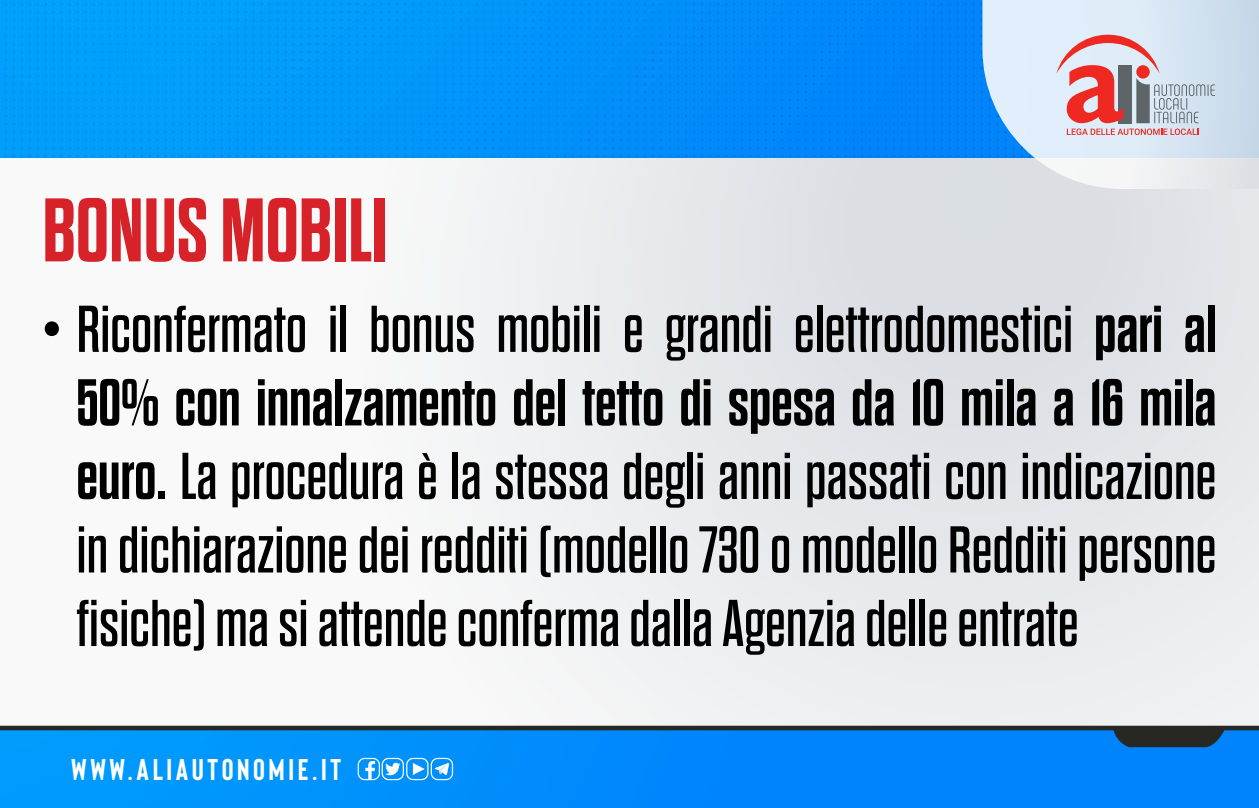
<style>
.page{position:relative;width:1259px;height:808px;background:#fff}
.page>*{position:absolute;margin:0;border:0;box-sizing:border-box;transform-origin:0 0}
.t1{font:700 90px "Dharma Gothic E";color:#d72229}
.t2{font:66px/73.5px "Dharma Gothic E";color:#000;text-align:justify}
.t3{font:700 30px "Bison";letter-spacing:.12em;color:#fff}
.s1{font-weight:700}
</style>
<div class="page">
<div style="left:0;top:0;width:1259px;height:753px;background:linear-gradient(to right,#fdfcfc,#dee2e6)"></div>
<svg style="left:0;top:0;width:982px;height:157px;background:#0092f9"></svg>
<svg style="left:92px;top:3px;width:195px;height:3px"></svg>
<svg style="left:468px;top:3px;width:194px;height:3px"></svg>
<svg style="left:844px;top:3px;width:138px;height:19px;background:#0083f8"></svg>
<svg style="left:982px;top:0;width:277px;height:189px;background:#d1e2f2"></svg>
<svg style="left:1056px;top:35px;width:159px;height:88px;background:#cdafb6"></svg>
<svg style="left:1067px;top:129px;width:131px;height:6px"></svg>
<div style="left:0;top:730px;width:1259px;height:78px;background:linear-gradient(to right,#019afc,#007efc)"></div>
<svg style="left:0;top:726px;width:1259px;height:21px;background:#0a71c2"></svg>
<div style="left:358px;top:758px;width:22px;height:22px;border:1px solid #fff;border-radius:6px"></div>
<svg style="left:365px;top:761px;width:10px;height:18px"></svg>
<div style="left:382px;top:758px;width:22px;height:22px;border:1px solid #fff;border-radius:6px"></div>
<svg style="left:385px;top:763px;width:15px;height:12px"></svg>
<div style="left:406px;top:758px;width:22px;height:22px;border:1px solid #fff;border-radius:6px"></div>
<svg style="left:413px;top:763px;width:11px;height:12px"></svg>
<div style="left:431px;top:758px;width:22px;height:22px;border:1px solid #fff;border-radius:6px"></div>
<svg style="left:434px;top:763px;width:15px;height:12px"></svg>
<h1 class="t1" style="left:43px;top:185px;width:67px">Bonus</h1>
<h1 class="t1" style="left:220px;top:185px;width:28px">mobili</h1>
<p class="t2" style="left:76px;top:294px;width:1141px;text-indent:-34px">• Riconfermato il bonus mobili e grandi elettrodomestici <span class="s1">pari al 50% con innalzamento del tetto di spesa da 10 mila a 16 mila euro</span>. La procedura è la stessa degli anni passati con indicazione indichiarazionedei redditi (modello730o modelloRedditipersone fisiche) masiattendeconfermadallaAgenziadelleentrate</p>
<p class="t3" style="left:71px;top:750px;width:271px">WWW.ALIAUTONOMIE.IT</p>
</div>
